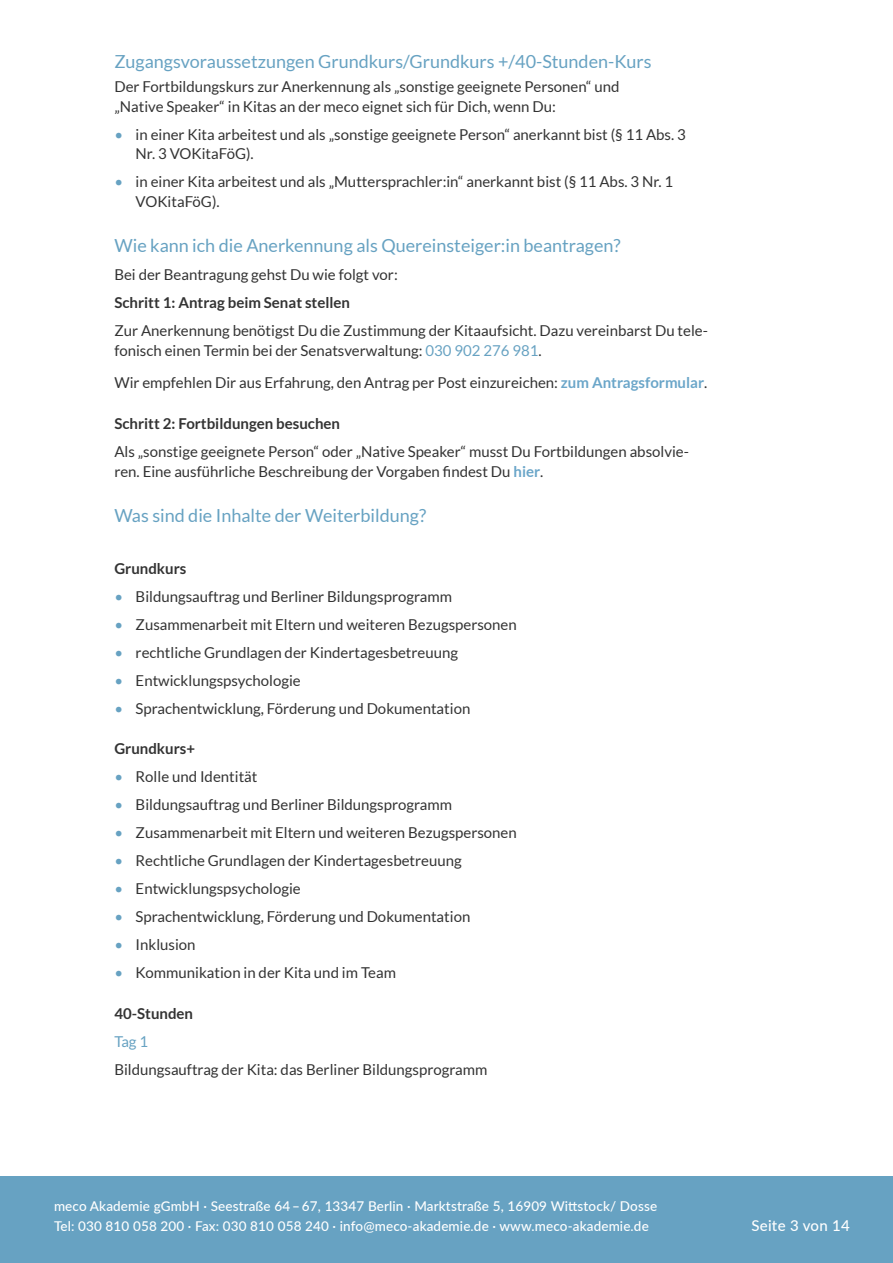
<style>
.page{position:relative;width:893px;height:1263px;background:#fff}
.page>*{position:absolute;margin:0;border:0;box-sizing:border-box;transform-origin:0 0}
.t1{font:18px "Lato";color:#67a2c2}
.Fließtext_letzter{font:15px/19.5px "Lato";color:#333}
.Fließtext{font:15px/19.5px "Lato";color:#333}
.t2{font:700 15px "Lato";color:#333}
.t3{font:500 15px "Lato";letter-spacing:.02em;color:#fff}
.Fließtext-2{font:15px "Lato";color:#67a2c2}
.t4{font:500 13.5px/19.5px "Lato";letter-spacing:.01em;color:#fff}
.s1{color:#67a2c2}
.s2{font-weight:700;color:#6ba6c9}
</style>
<div class="page">
<div style="left:0;top:1177px;width:893px;height:86px;background:#67a2c2"></div>
<h3 class="t1" style="left:114px;top:52px;width:539px">Zugangsvoraussetzungen Grundkurs/Grundkurs +/40-Stunden-Kurs</h3>
<p class="Fließtext" style="left:114px;top:77px;width:507px">Der Fortbildungskurs zur Anerkennung als „sonstige geeignete Personen“ und „Native Speaker“ in Kitas an der meco eignet sich für Dich, wenn Du:</p>
<p class="Fließtext_letzter" style="left:136px;top:124px;width:552px;text-indent:-21px"><span class="s1">•</span> in einer Kita arbeitest und als „sonstige geeignete Person“ anerkannt bist (§ 11 Abs. 3<br>Nr. 3 VOKitaFöG).</p>
<p class="Fließtext_letzter" style="left:136px;top:172px;width:539px;text-indent:-21px"><span class="s1">•</span> in einer Kita arbeitest und als „Muttersprachler:in“ anerkannt bist (§ 11 Abs. 3 Nr. 1<br>VOKitaFöG).</p>
<h3 class="t1" style="left:114px;top:235px;width:508px">Wie kann ich die Anerkennung als Quereinsteiger:in beantragen?</h3>
<p class="Fließtext" style="left:114px;top:265px;width:285px">Bei der Beantragung gehst Du wie folgt vor:</p>
<h4 class="t2" style="left:114px;top:294px;width:237px">Schritt 1: Antrag beim Senat stellen</h4>
<p class="Fließtext" style="left:114px;top:321px;width:595px">Zur Anerkennung benötigst Du die Zustimmung der Kitaaufsicht. Dazu vereinbarst Du tele&shy;fonisch einen Termin bei der Senatsverwaltung: <span class="s1">030 902 276 981</span>.</p>
<p class="Fließtext_letzter" style="left:114px;top:373px;width:594px">Wir empfehlen Dir aus Erfahrung, den Antrag per Post einzureichen: <span class="s2">zum Antragsformular</span>.</p>
<h4 class="t2" style="left:114px;top:415px;width:227px">Schritt 2: Fortbildungen besuchen</h4>
<p class="Fließtext_letzter" style="left:114px;top:442px;width:576px">Als „sonstige geeignete Person“ oder „Native Speaker“ musst Du Fortbildungen absolvie&shy;ren. Eine ausführliche Beschreibung der Vorgaben findest Du <span class="s2">hier</span>.</p>
<h3 class="t1" style="left:114px;top:505px;width:313px">Was sind die Inhalte der Weiterbildung?</h3>
<h4 class="t2" style="left:114px;top:559px;width:74px">Grundkurs</h4>
<p class="Fließtext_letzter" style="left:114px;top:586px;width:339px"><span class="s1">•</span> Bildungsauftrag und Berliner Bildungsprogramm</p>
<p class="Fließtext_letzter" style="left:114px;top:614px;width:404px"><span class="s1">•</span> Zusammenarbeit mit Eltern und weiteren Bezugspersonen</p>
<p class="Fließtext_letzter" style="left:114px;top:642px;width:345px"><span class="s1">•</span> rechtliche Grundlagen der Kindertagesbetreuung</p>
<p class="Fließtext_letzter" style="left:114px;top:670px;width:188px"><span class="s1">•</span> Entwicklungspsychologie</p>
<p class="Fließtext_letzter" style="left:114px;top:698px;width:357px"><span class="s1">•</span> Sprachentwicklung, Förderung und Dokumentation</p>
<h4 class="t2" style="left:114px;top:740px;width:82px">Grundkurs+</h4>
<p class="Fließtext_letzter" style="left:114px;top:767px;width:145px"><span class="s1">•</span> Rolle und Identität</p>
<p class="Fließtext_letzter" style="left:114px;top:795px;width:339px"><span class="s1">•</span> Bildungsauftrag und Berliner Bildungsprogramm</p>
<p class="Fließtext_letzter" style="left:114px;top:823px;width:404px"><span class="s1">•</span> Zusammenarbeit mit Eltern und weiteren Bezugspersonen</p>
<p class="Fließtext_letzter" style="left:114px;top:851px;width:349px"><span class="s1">•</span> Rechtliche Grundlagen der Kindertagesbetreuung</p>
<p class="Fließtext_letzter" style="left:114px;top:879px;width:188px"><span class="s1">•</span> Entwicklungspsychologie</p>
<p class="Fließtext_letzter" style="left:114px;top:907px;width:357px"><span class="s1">•</span> Sprachentwicklung, Förderung und Dokumentation</p>
<p class="Fließtext_letzter" style="left:114px;top:935px;width:83px"><span class="s1">•</span> Inklusion</p>
<p class="Fließtext_letzter" style="left:114px;top:963px;width:283px"><span class="s1">•</span> Kommunikation in der Kita und im Team</p>
<h4 class="t2" style="left:114px;top:1005px;width:80px">40-Stunden</h4>
<p class="Fließtext-2" style="left:114px;top:1033px;width:35px">Tag 1</p>
<p class="Fließtext" style="left:114px;top:1060px;width:375px">Bildungsauftrag der Kita: das Berliner Bildungsprogramm</p>
<p class="t4" style="left:54px;top:1196px;width:605px">meco Akademie gGmbH · Seestraße 64 – 67, 13347 Berlin · Marktstraße 5, 16909 Wittstock/ Dosse<br>Tel: 030 810 058 200 · Fax: 030 810 058 240 · info@meco-akademie.de · www.meco-akademie.de</p>
<p class="t3" style="left:751px;top:1215px;width:100px">Seite 3 von 14</p>
</div>
